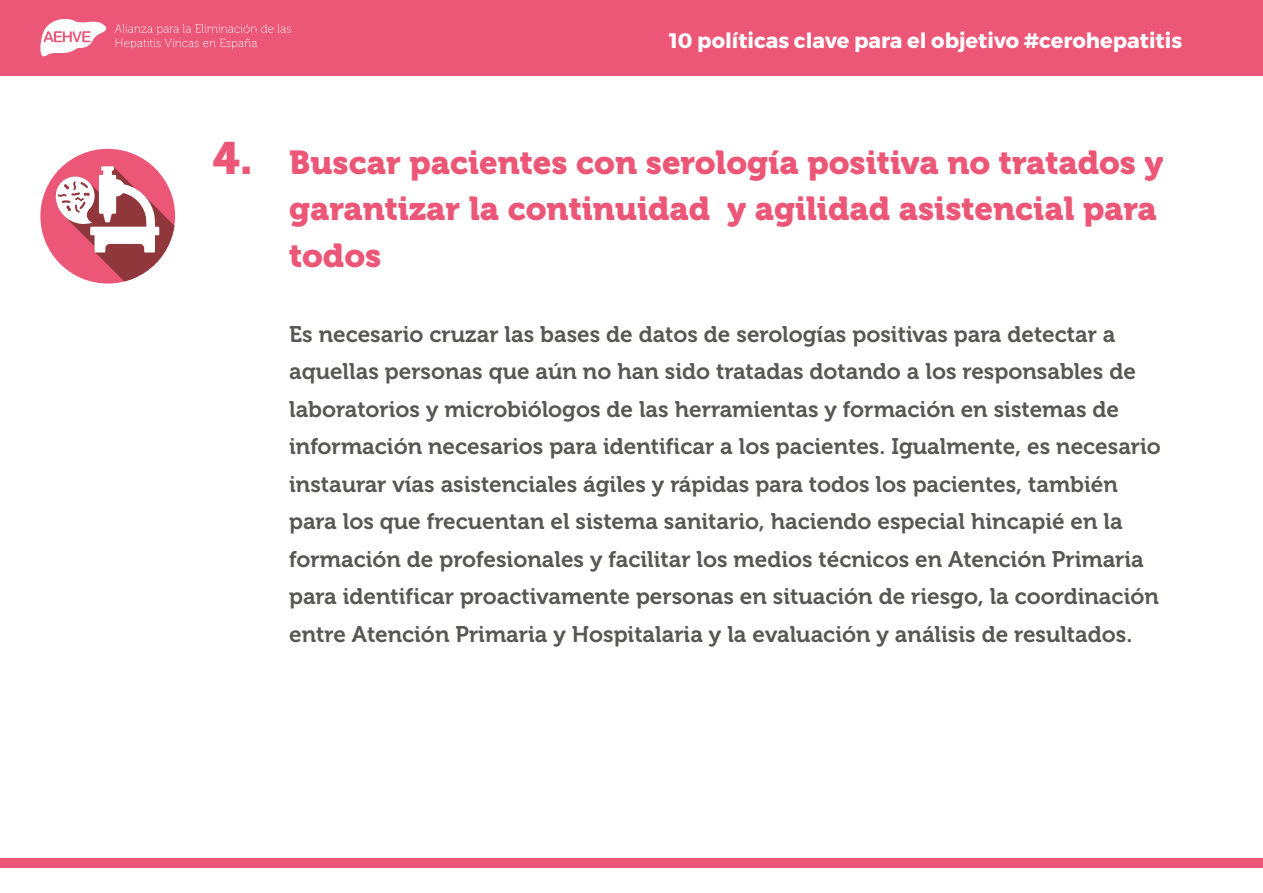
<style>
.page{position:relative;width:1263px;height:893px;background:#fff}
.page>*{position:absolute;margin:0;border:0;box-sizing:border-box;transform-origin:0 0}
.t1{font:33px/46.5px "Museo 900";color:#ec5677}
.t2{font:22.5px/37.5px "Museo 700";color:#575756}
.t3{font:700 21px "Montserrat";color:#fff}
.s1{font-size:45px}
</style>
<div class="page">
<div style="left:0;top:0;width:1263px;height:75px;background:#ec5677"></div>
<div style="left:0;top:858px;width:1263px;height:10px;background:#ec5677"></div>
<svg style="left:40px;top:19px;width:66px;height:38px"></svg>
<svg style="left:115px;top:24px;width:176px;height:26px"></svg>
<div style="left:40px;top:149px;width:135px;height:135px;background:#ec5677;border-radius:50%"></div>
<svg style="left:55px;top:166px;width:120px;height:118px"></svg>
<p class="t3" style="left:669px;top:24px;width:514px">10 políticas clave para el objetivo #cerohepatitis</p>
<p class="t1" style="left:289px;top:139px;width:876px;text-indent:-77px"><span class="s1">4.</span> Buscar pacientes con serología positiva no tratados y garantizar la continuidad y agilidad asistencial para todos</p>
<p class="t2" style="left:289px;top:315px;width:873px">Es necesario cruzar las bases de datos de serologías positivas para detectar a aquellas personas que aún no han sido tratadas dotando a los responsables de laboratorios y microbiólogos de las herramientas y formación en sistemas de información necesarios para identificar a los pacientes. Igualmente, es necesario instaurar vías asistenciales ágiles y rápidas para todos los pacientes, también para los que frecuentan el sistema sanitario, haciendo especial hincapié en la formación de profesionales y facilitar los medios técnicos en Atención Primaria para identificar proactivamente personas en situación de riesgo, la coordinación entre Atención Primaria y Hospitalaria y la evaluación y análisis de resultados.</p>
</div>
